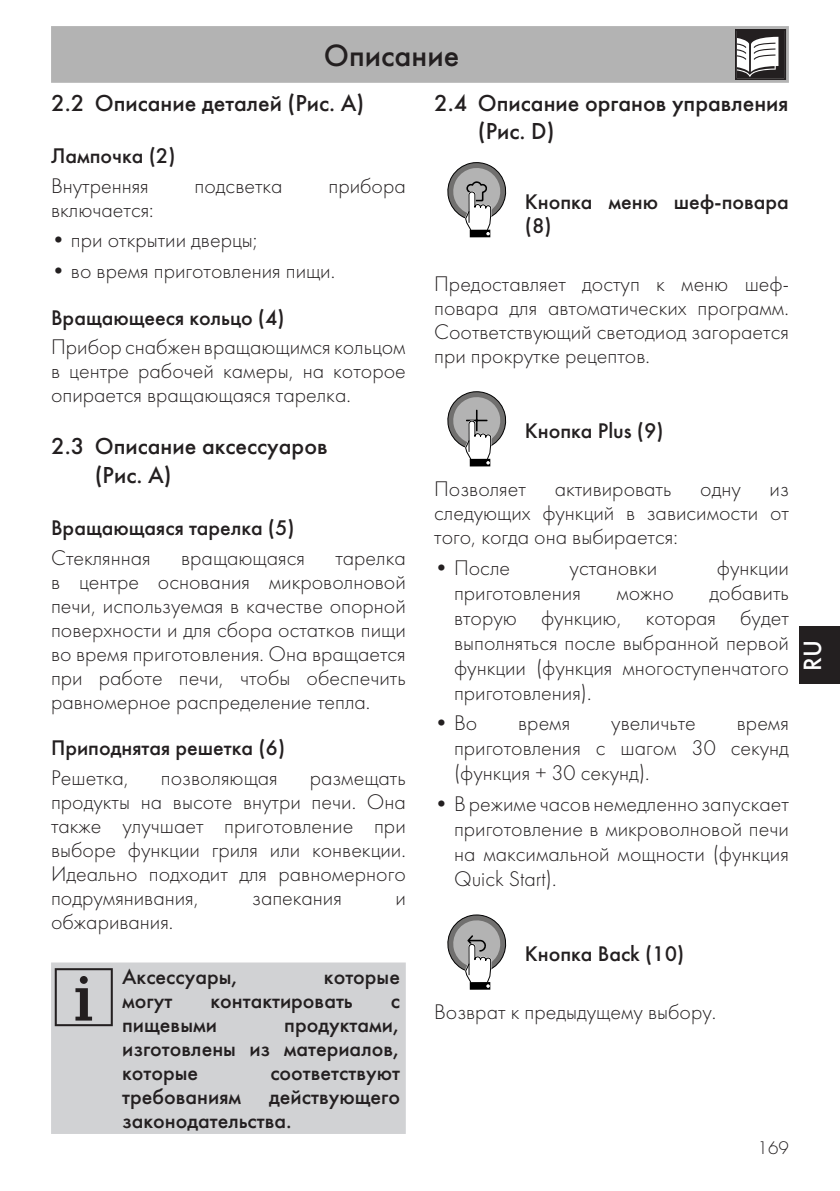
<style>
.page{position:relative;width:840px;height:1191px;background:#fff}
.page>*{position:absolute;margin:0;border:0;box-sizing:border-box;transform-origin:0 0}
.t1{font:500 32px "Futura";color:#231f20}
.t2{font:500 26px "Futura";color:#fff}
.t3{font:500 24px/28.8px "Futura";color:#231f20}
.Testo{font:300 22px/24px "Futura";color:#231f20;text-align:justify}
.Avvertenze{font:500 22px/24px "Futura";color:#231f20;text-align:justify}
.Titoletto{font:500 22px/24px "Futura";color:#231f20}
.t4{font:300 19px "Futura";color:#231f20}
</style>
<div class="page">
<div style="left:798px;top:626px;width:41px;height:58px;background:#231f20"></div>
<div style="left:51px;top:26px;width:737px;height:57px;background:#b3b3b3"></div>
<svg style="left:734px;top:29px;width:51px;height:51px"></svg>
<div style="left:51px;top:962px;width:354px;height:172px;background:#d1d2d4"></div>
<svg style="left:55px;top:968px;width:58px;height:58px;background:#a7a7a9"></svg>
<svg style="left:447px;top:162px;width:60px;height:75px"></svg>
<svg style="left:447px;top:391px;width:60px;height:75px"></svg>
<svg style="left:447px;top:914px;width:60px;height:75px"></svg>
<h1 class="t1" style="left:324px;top:36px;width:137px">Описание</h1>
<p class="t3" style="left:51px;top:88px;width:315px">2.2 Описание деталей (Рис. A)</p>
<p class="Titoletto" style="left:51px;top:144px;width:126px">Лампочка (2)</p>
<p class="Testo" style="left:51px;top:173px;width:99px">Внутренняя</p>
<p class="Testo" style="left:194px;top:173px;width:89px">подсветка</p>
<p class="Testo" style="left:328px;top:173px;width:79px">прибора</p>
<p class="Testo" style="left:51px;top:197px;width:104px">включается:</p>
<p class="Testo" style="left:51px;top:228px;width:208px">• при открытии дверцы;</p>
<p class="Testo" style="left:51px;top:259px;width:285px">• во время приготовления пищи.</p>
<p class="Titoletto" style="left:51px;top:306px;width:235px">Вращающееся кольцо (4)</p>
<p class="Testo" style="left:51px;top:335px;width:356px">Прибор снабжен вращающимся кольцом в центре рабочей камеры, на которое опирается вращающаяся тарелка.</p>
<p class="t3" style="left:95px;top:432px;width:234px;text-indent:-44px">2.3 Описание аксессуаров (Рис. A)</p>
<p class="Titoletto" style="left:51px;top:516px;width:245px">Вращающаяся тарелка (5)</p>
<p class="Testo" style="left:51px;top:545px;width:101px">Стеклянная</p>
<p class="Testo" style="left:181px;top:545px;width:125px">вращающаяся</p>
<p class="t3" style="left:477px;top:88px;width:312px;text-indent:-44px">2.4 Описание органов управления (Рис. D)</p>
<p class="Titoletto" style="left:524px;top:190px;width:265px">Кнопка меню шеф-повара (8)</p>
<p class="Testo" style="left:434px;top:271px;width:356px">Предоставляет доступ к меню шеф&shy;повара для автоматических программ.<br>Соответствующий светодиод загорается при прокрутке рецептов.</p>
<p class="Titoletto" style="left:524px;top:419px;width:140px">Кнопка Plus (9)</p>
<p class="Testo" style="left:434px;top:477px;width:93px">Позволяет</p>
<p class="Testo" style="left:554px;top:477px;width:118px">активировать</p>
<p class="Testo" style="left:699px;top:477px;width:42px">одну</p>
<p class="Testo" style="left:434px;top:477px;width:356px;text-indent:335px">из следующих функций в зависимости от того, когда она выбирается:</p>
<p class="Testo" style="left:434px;top:555px;width:77px">• После</p>
<p class="Testo" style="left:569px;top:555px;width:89px">установки</p>
<p class="Testo" style="left:716px;top:555px;width:73px">функции</p>
<p class="Testo" style="left:454px;top:580px;width:128px">приготовления</p>
<p class="Testo" style="left:616px;top:580px;width:59px">можно</p>
<p class="Testo" style="left:51px;top:545px;width:356px;text-indent:284px">тарелка в центре основания микроволновой печи, используемая в качестве опорной поверхности и для сбора остатков пищи во время приготовления. Она вращается при работе печи, чтобы обеспечить равномерное распределение тепла.</p>
<p class="Titoletto" style="left:51px;top:736px;width:235px">Приподнятая решетка (6)</p>
<p class="Testo" style="left:51px;top:766px;width:79px">Решетка,</p>
<p class="Testo" style="left:161px;top:766px;width:118px">позволяющая</p>
<p class="Testo" style="left:454px;top:580px;width:336px;line-height:25px;text-indent:255px">добавить вторую функцию, которая будет выполняться после выбранной первой функции (функция многоступенчатого приготовления).</p>
<p class="Testo" style="left:434px;top:711px;width:45px">• Во</p>
<p class="Testo" style="left:518px;top:711px;width:54px">время</p>
<p class="Testo" style="left:611px;top:711px;width:86px">увеличьте</p>
<p class="Testo" style="left:454px;top:710px;width:336px;line-height:25px;text-indent:282px">время приготовления с шагом 30 секунд (функция + 30 секунд).</p>
<p class="Testo" style="left:454px;top:791px;width:336px;line-height:25px;text-indent:-20px">• В режиме часов немедленно запускает приготовление в микроволновой печи на максимальной мощности (функция Quick Start).</p>
<p class="Testo" style="left:51px;top:766px;width:356px;text-indent:258px">размещать продукты на высоте внутри печи. Она также улучшает приготовление при выборе функции гриля или конвекции.<br>Идеально подходит для равномерного подрумянивания,</p>
<p class="Testo" style="left:252px;top:886px;width:91px">запекания</p>
<p class="Testo" style="left:395px;top:886px;width:12px">и</p>
<p class="Testo" style="left:51px;top:910px;width:124px">обжаривания.</p>
<p class="Avvertenze" style="left:122px;top:965px;width:118px">Аксессуары,</p>
<p class="Avvertenze" style="left:324px;top:965px;width:78px">которые</p>
<p class="Avvertenze" style="left:122px;top:989px;width:52px">могут</p>
<p class="Avvertenze" style="left:210px;top:989px;width:144px">контактировать</p>
<p class="Avvertenze" style="left:390px;top:989px;width:11px">с</p>
<p class="Avvertenze" style="left:122px;top:1013px;width:96px">пищевыми</p>
<p class="Avvertenze" style="left:122px;top:1013px;width:279px;text-indent:162px">продуктами, изготовлены из материалов, которые</p>
<p class="Avvertenze" style="left:270px;top:1061px;width:131px">соответствуют</p>
<p class="Avvertenze" style="left:122px;top:1085px;width:121px">требованиям</p>
<p class="Avvertenze" style="left:122px;top:1085px;width:279px;text-indent:147px">действующего законодательства.</p>
<p class="Titoletto" style="left:524px;top:942px;width:161px">Кнопка Back (10)</p>
<p class="Testo" style="left:434px;top:1000px;width:283px">Возврат к предыдущему выбору.</p>
<p class="t4" style="left:757px;top:1136px;width:33px">169</p>
<p class="t2" style="left:796px;top:671px;width:32px;rotate:-90deg">RU</p>
</div>
